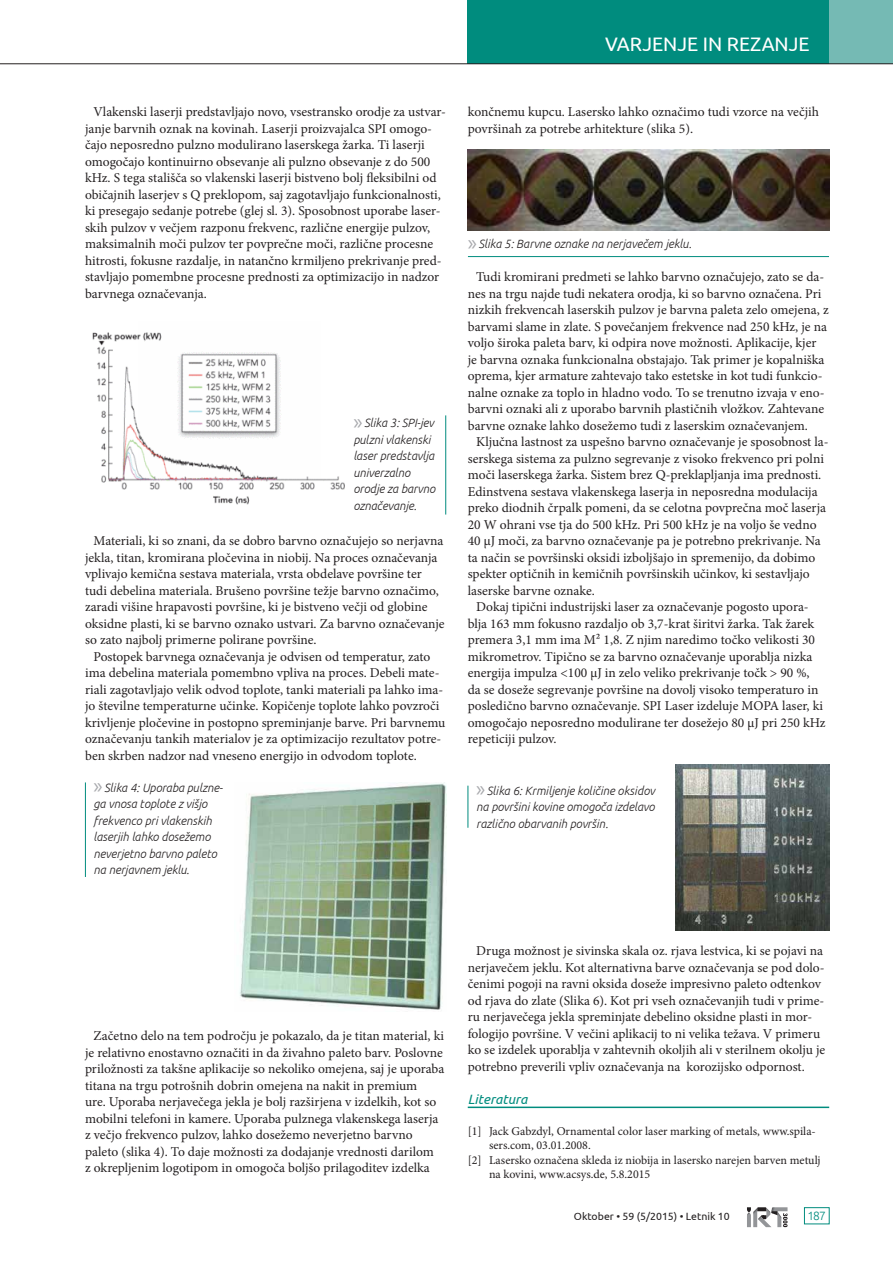
<style>
.page{position:relative;width:893px;height:1263px;background:#fff}
.page>*{position:absolute;margin:0;border:0;box-sizing:border-box;transform-origin:0 0}
.t1{font:19.5px "Ubuntu";color:#fff}
.t2{font:13.5px/16.5px "Minion Pro";color:#231f20}
.t3{font:italic 13.5px "Ubuntu";color:#008c7e}
.t4{font:italic 300 12px/16.5px "Ubuntu";color:#231f20}
.t5{font:12px "Minion Pro";color:#231f20}
.t6{font:300 12px "Ubuntu";color:#008c7e}
.t7{font:10.5px "Ubuntu";color:#231f20}
.s1{font-family:"Myriad Pro";font-weight:400;font-style:normal;font-size:22.5px;color:#a8a9ad}
</style>
<div class="page">
<svg style="left:747px;top:1207px;width:40px;height:20px"></svg>
<div style="left:804px;top:1207px;width:26px;height:17px;border:1px solid #008c7e"></div>
<div style="left:829px;top:0;width:64px;height:64px;background:#75bab4"></div>
<div style="left:468px;top:0;width:361px;height:64px;background:#008c7e"></div>
<img style="left:92px;top:332px;width:253px;height:173px">
<img style="left:239px;top:782px;width:207px;height:228px">
<img style="left:468px;top:150px;width:361px;height:81px">
<img style="left:675px;top:764px;width:154px;height:166px">
<hr style="left:468px;top:1106px;width:361px;height:2px;background:#008c7e">
<hr style="left:468px;top:256px;width:361px;height:1px;background:#008c7e">
<hr style="left:445px;top:415px;width:1px;height:99px;background:#008c7e">
<hr style="left:85px;top:782px;width:1px;height:95px;background:#008c7e">
<hr style="left:468px;top:786px;width:1px;height:42px;background:#008c7e">
<hr style="left:0;top:63px;width:893px;height:1px;background:#231f20">
<p class="t2" style="left:85px;top:104px;width:362px;text-indent:8px">Vlakenski laserji predstavljajo novo, vsestransko orodje za ustvar&shy;janje barvnih oznak na kovinah. Laserji proizvajalca SPI omogo&shy;čajo neposredno pulzno modulirano laserskega žarka. Ti laserji omogočajo kontinuirno obsevanje ali pulzno obsevanje z do 500 kHz. S tega stališča so vlakenski laserji bistveno bolj fleksibilni od običajnih laserjev s Q preklopom, saj zagotavljajo funkcionalnosti, ki presegajo sedanje potrebe (glej sl. 3). Sposobnost uporabe laser&shy;skih pulzov v večjem razponu frekvenc, različne energije pulzov, maksimalnih moči pulzov ter povprečne moči, različne procesne hitrosti, fokusne razdalje, in natančno krmiljeno prekrivanje pred&shy;stavljajo pomembne procesne prednosti za optimizacijo in nadzor barvnega označevanja.</p>
<p class="t4" style="left:353px;top:414px;width:83px"><span class="s1">»</span> Slika 3: SPI-jev pulzni vlakenski laser predstavlja univerzalno orodje za barvno označevanje.</p>
<p class="t2" style="left:85px;top:533px;width:361px;text-indent:9px">Materiali, ki so znani, da se dobro barvno označujejo so nerjavna jekla, titan, kromirana pločevina in niobij. Na proces označevanja vplivajo kemična sestava materiala, vrsta obdelave površine ter tudi debelina materiala. Brušeno površine težje barvno označimo, zaradi višine hrapavosti površine, ki je bistveno večji od globine oksidne plasti, ki se barvno oznako ustvari. Za barvno označevanje so zato najbolj primerne polirane površine.</p>
<p class="t2" style="left:85px;top:648px;width:362px;text-indent:9px">Postopek barvnega označevanja je odvisen od temperatur, zato ima debelina materiala pomembno vpliva na proces. Debeli mate&shy;riali zagotavljajo velik odvod toplote, tanki materiali pa lahko ima&shy;jo številne temperaturne učinke. Kopičenje toplote lahko povzroči krivljenje pločevine in postopno spreminjanje barve. Pri barvnemu označevanju tankih materialov je za optimizacijo rezultatov potre&shy;ben skrben nadzor nad vneseno energijo in odvodom toplote.</p>
<p class="t4" style="left:94px;top:779px;width:131px"><span class="s1">»</span> Slika 4: Uporaba pulzne&shy;ga vnosa toplote z višjo frekvenco pri vlakenskih laserjih lahko dosežemo neverjetno barvno paleto na nerjavnem jeklu.</p>
<h1 class="t1" style="left:605px;top:32px;width:206px">VARJENJE IN REZANJE</h1>
<p class="t2" style="left:468px;top:104px;width:353px">končnemu kupcu. Lasersko lahko označimo tudi vzorce na večjih površinah za potrebe arhitekture (slika 5).</p>
<p class="t4" style="left:468px;top:236px;width:225px"><span class="s1">»</span> Slika 5: Barvne oznake na nerjavečem jeklu.</p>
<p class="t2" style="left:468px;top:269px;width:362px;text-indent:9px">Tudi kromirani predmeti se lahko barvno označujejo, zato se da&shy;nes na trgu najde tudi nekatera orodja, ki so barvno označena. Pri nizkih frekvencah laserskih pulzov je barvna paleta zelo omejena, z barvami slame in zlate. S povečanjem frekvence nad 250 kHz, je na voljo široka paleta barv, ki odpira nove možnosti. Aplikacije, kjer je barvna oznaka funkcionalna obstajajo. Tak primer je kopalniška oprema, kjer armature zahtevajo tako estetske in kot tudi funkcio&shy;nalne oznake za toplo in hladno vodo. To se trenutno izvaja v eno&shy;barvni oznaki ali z uporabo barvnih plastičnih vložkov. Zahtevane barvne oznake lahko dosežemo tudi z laserskim označevanjem.</p>
<p class="t2" style="left:468px;top:433px;width:362px;text-indent:9px">Ključna lastnost za uspešno barvno označevanje je sposobnost la&shy;serskega sistema za pulzno segrevanje z visoko frekvenco pri polni moči laserskega žarka. Sistem brez Q-preklapljanja ima prednosti.<br>Edinstvena sestava vlakenskega laserja in neposredna modulacija preko diodnih črpalk pomeni, da se celotna povprečna moč laserja 20 W ohrani vse tja do 500 kHz. Pri 500 kHz je na voljo še vedno 40 μJ moči, za barvno označevanje pa je potrebno prekrivanje. Na ta način se površinski oksidi izboljšajo in spremenijo, da dobimo spekter optičnih in kemičnih površinskih učinkov, ki sestavljajo laserske barvne oznake.</p>
<p class="t2" style="left:468px;top:598px;width:359px;text-indent:9px">Dokaj tipični industrijski laser za označevanje pogosto upora&shy;blja 163 mm fokusno razdaljo ob 3,7-krat širitvi žarka. Tak žarek premera 3,1 mm ima M² 1,8. Z njim naredimo točko velikosti 30 mikrometrov. Tipično se za barvno označevanje uporablja nizka energija impulza &lt;100 μJ in zelo veliko prekrivanje točk &gt; 90 %, da se doseže segrevanje površine na dovolj visoko temperaturo in posledično barvno označevanje. SPI Laser izdeluje MOPA laser, ki omogočajo neposredno modulirane ter dosežejo 80 μJ pri 250 kHz repeticiji pulzov.</p>
<p class="t4" style="left:476px;top:782px;width:180px;text-align:justify"><span class="s1">»</span> Slika 6: Krmiljenje količine oksidov na površini kovine omogoča izdelavo različno obarvanih površin.</p>
<p class="t2" style="left:85px;top:1028px;width:361px;text-indent:9px">Začetno delo na tem področju je pokazalo, da je titan material, ki je relativno enostavno označiti in da živahno paleto barv. Poslovne priložnosti za takšne aplikacije so nekoliko omejena, saj je uporaba titana na trgu potrošnih dobrin omejena na nakit in premium<br>ure. Uporaba nerjavečega jekla je bolj razširjena v izdelkih, kot so mobilni telefoni in kamere. Uporaba pulznega vlakenskega laserja z večjo frekvenco pulzov, lahko dosežemo neverjetno barvno paleto (slika 4). To daje možnosti za dodajanje vrednosti darilom<br>z okrepljenim logotipom in omogoča boljšo prilagoditev izdelka</p>
<p class="t2" style="left:468px;top:943px;width:359px;text-indent:9px">Druga možnost je sivinska skala oz. rjava lestvica, ki se pojavi na nerjavečem jeklu. Kot alternativna barve označevanja se pod dolo&shy;čenimi pogoji na ravni oksida doseže impresivno paleto odtenkov od rjava do zlate (Slika 6). Kot pri vseh označevanjih tudi v prime&shy;ru nerjavečega jekla spreminjate debelino oksidne plasti in mor&shy;fologijo površine. V večini aplikacij to ni velika težava. V primeru ko se izdelek uporablja v zahtevnih okoljih ali v sterilnem okolju je potrebno preverili vpliv označevanja na korozijsko odpornost.</p>
<p class="t3" style="left:468px;top:1091px;width:61px">Literatura</p>
<p class="t5" style="left:468px;top:1123px;width:350px">[1] Jack Gabzdyl, Ornamental color laser marking of metals, www.spila-</p>
<p class="t5" style="left:489px;top:1137px;width:103px">sers.com, 03.01.2008.</p>
<p class="t5" style="left:468px;top:1152px;width:354px">[2] Lasersko označena skleda iz niobija in lasersko narejen barven metulj</p>
<p class="t5" style="left:489px;top:1166px;width:163px">na kovini, www.acsys.de, 5.8.2015</p>
<p class="t7" style="left:574px;top:1209px;width:157px">Oktober • 59 (5/2015) • Letnik 10</p>
<p class="t6" style="left:808px;top:1208px;width:20px">187</p>
</div>
